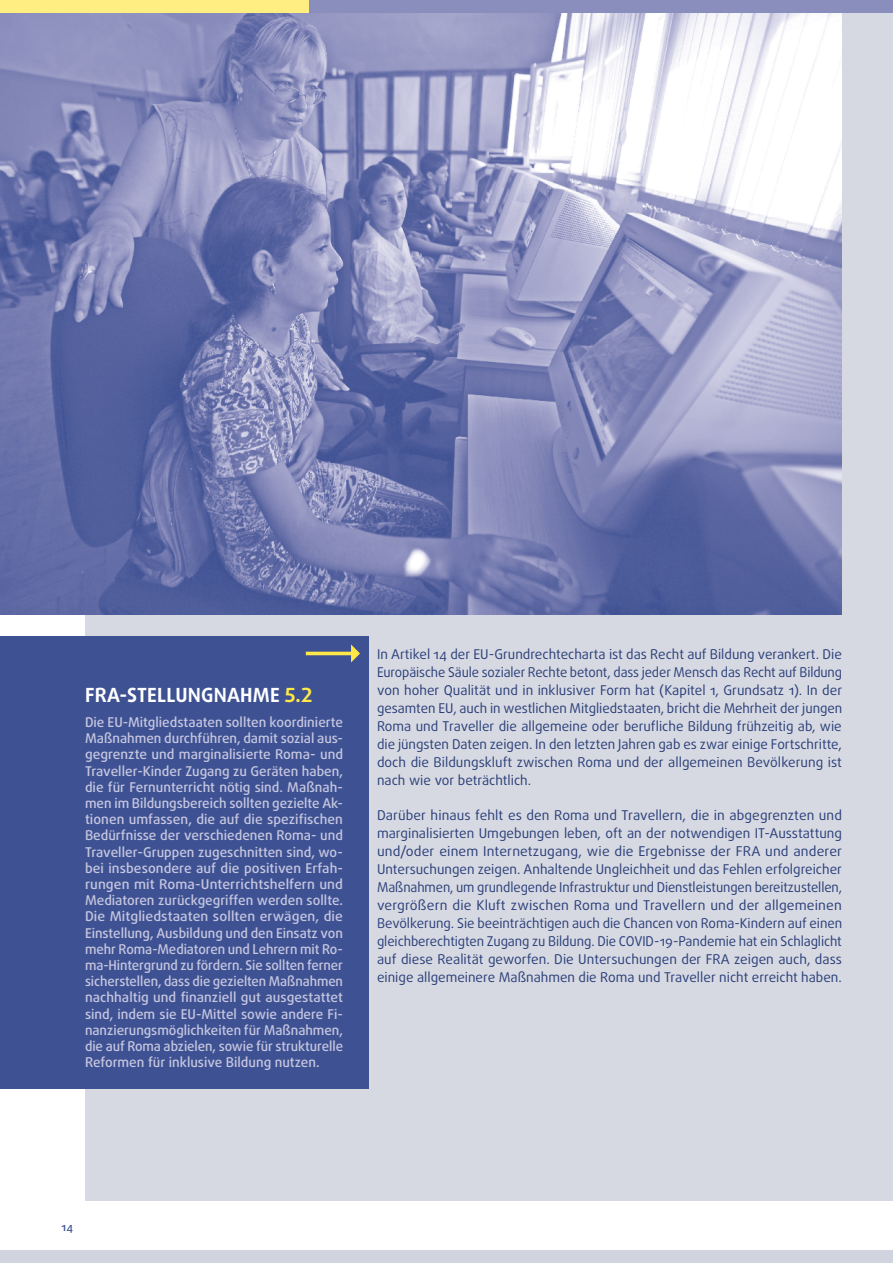
<style>
.page{position:relative;width:893px;height:1263px;background:#fff}
.page>*{position:absolute;margin:0;border:0;box-sizing:border-box;transform-origin:0 0}
.FRAOP_title{font:700 19.5px "Daxline Pro";letter-spacing:.01em;color:#fff}
.FRAOP_body{font:500 13.5px/16.2px "Daxline Pro";color:#c6c6df;text-align:justify}
.body{font:13.5px/18px "Daxline Pro";color:#2a3f79;text-align:justify}
.body_break{font:13.5px/18px "Daxline Pro";color:#2a3f79;text-align:justify}
.t1{font:500 11.25px "Daxline Pro";color:#3e5293}
.s1{color:#ffe847}
</style>
<div class="page">
<div style="left:85px;top:0;width:808px;height:1201px;background:#d7d9e2"></div>
<div style="left:0;top:636px;width:369px;height:452px;background:#3e5293"></div>
<svg style="left:306px;top:644px;width:54px;height:18px"></svg>
<img style="left:0;top:13px;width:842px;height:602px">
<div style="left:0;top:1250px;width:893px;height:13px;background:#d1d3de"></div>
<div style="left:307px;top:0;width:586px;height:13px;background:#8a8ebc"></div>
<div style="left:0;top:0;width:308px;height:13px;background:#ffee81"></div>
<p class="FRAOP_title" style="left:85px;top:682px;width:229px">FRA-STELLUNGNAHME <span class="s1">5.2</span></p>
<p class="FRAOP_body" style="left:85px;top:714px;width:260px">Die EU-Mitgliedstaaten sollten koordinierte Maßnahmen durchführen, damit sozial aus&shy;gegrenzte und marginalisierte Roma- und Traveller-Kinder Zugang zu Geräten haben, die für Fernunterricht nötig sind. Maßnah&shy;men im Bildungsbereich sollten gezielte Ak&shy;tionen umfassen, die auf die spezifischen Bedürfnisse der verschiedenen Roma- und Traveller-Gruppen zugeschnitten sind, wo&shy;bei insbesondere auf die positiven Erfah&shy;rungen mit Roma-Unterrichtshelfern und Mediatoren zurückgegriffen werden sollte.<br>Die Mitgliedstaaten sollten erwägen, die Einstellung, Ausbildung und den Einsatz von mehr Roma-Mediatoren und Lehrern mit Ro&shy;ma-Hintergrund zu fördern. Sie sollten ferner sicherstellen, dass die gezielten Maßnahmen nachhaltig und finanziell gut ausgestattet sind, indem sie EU-Mittel sowie andere Fi&shy;nanzierungsmöglichkeiten für Maßnahmen, die auf Roma abzielen, sowie für strukturelle Reformen für inklusive Bildung nutzen.</p>
<p class="body_break" style="left:377px;top:645px;width:467px">In Artikel 14 der EU-Grundrechtecharta ist das Recht auf Bildung verankert. Die Europäische Säule sozialer Rechte betont, dass jeder Mensch das Recht auf Bildung von hoher Qualität und in inklusiver Form hat (Kapitel 1, Grundsatz 1). In der gesamten EU, auch in westlichen Mitgliedstaaten, bricht die Mehrheit der jungen Roma und Traveller die allgemeine oder berufliche Bildung frühzeitig ab, wie die jüngsten Daten zeigen. In den letzten Jahren gab es zwar einige Fortschritte, doch die Bildungskluft zwischen Roma und der allgemeinen Bevölkerung ist nach wie vor beträchtlich.</p>
<p class="body" style="left:377px;top:806px;width:467px">Darüber hinaus fehlt es den Roma und Travellern, die in abgegrenzten und marginalisierten Umgebungen leben, oft an der notwendigen IT-Ausstattung und/oder einem Internetzugang, wie die Ergebnisse der FRA und anderer Untersuchungen zeigen. Anhaltende Ungleichheit und das Fehlen erfolgreicher Maßnahmen, um grundlegende Infrastruktur und Dienstleistungen bereitzustellen, vergrößern die Kluft zwischen Roma und Travellern und der allgemeinen Bevölkerung. Sie beeinträchtigen auch die Chancen von Roma-Kindern auf einen gleichberechtigten Zugang zu Bildung. Die COVID-19-Pandemie hat ein Schlaglicht auf diese Realität geworfen. Die Untersuchungen der FRA zeigen auch, dass einige allgemeinere Maßnahmen die Roma und Traveller nicht erreicht haben.</p>
<p class="t1" style="left:62px;top:1219px;width:13px">14</p>
</div>
